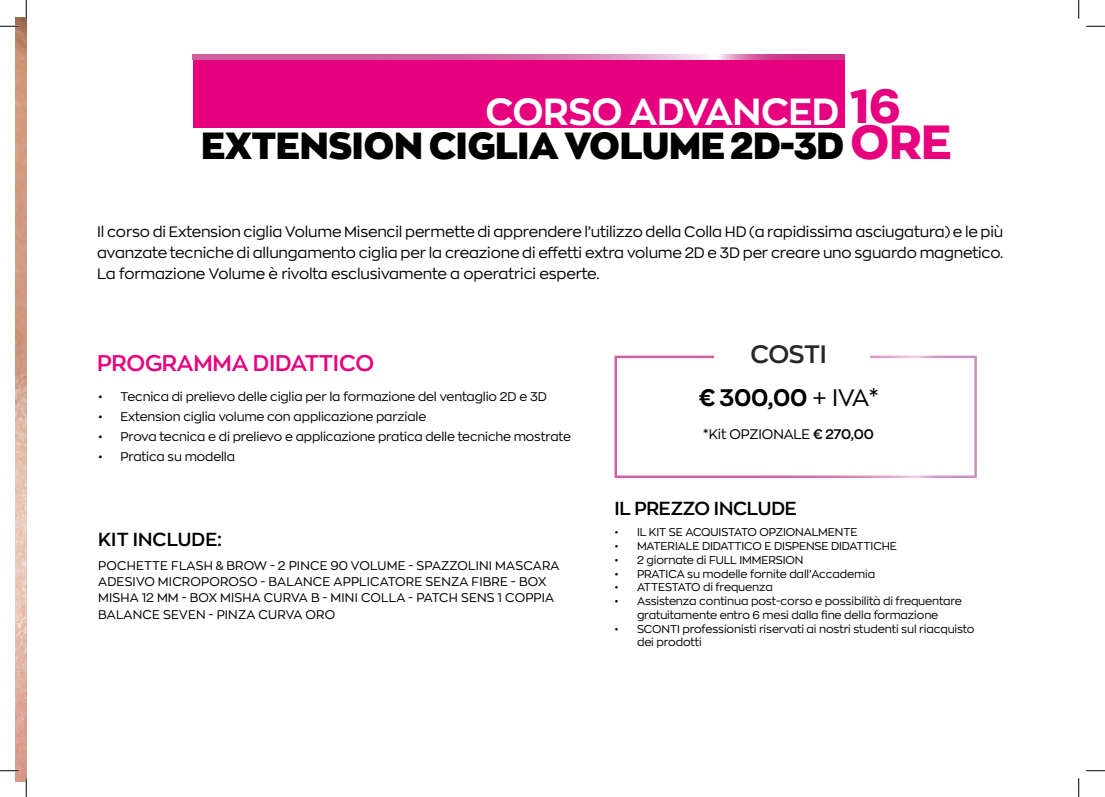
<style>
.page{position:relative;width:1105px;height:797px;background:#fff}
.page>*{position:absolute;margin:0;border:0;box-sizing:border-box;transform-origin:0 0}
.t1{font:800 47.5px "Zona Pro";color:#e6007e}
.t2{font:900 37.5px "Zona Pro";letter-spacing:-.01em;color:#000}
.t3{font:700 37.5px "Zona Pro";letter-spacing:-.01em;color:#fff}
.t4{font:600 25px "Zona Pro";letter-spacing:-.02em;color:#282729}
.t5{font:700 23.75px "Zona Pro";color:#000}
.t6{font:600 22.5px "Zona Pro";letter-spacing:-.01em;color:#e6007e}
.t7{font:600 18.75px "Zona Pro";letter-spacing:-.01em;color:#000}
.t8{font:15px/21.2px "Zona Pro";letter-spacing:-.01em;color:#000;text-align:justify}
.t9{font:13.75px "Zona Pro";letter-spacing:-.01em;color:#000}
.t10{font:12.5px "Zona Pro";letter-spacing:-.01em;color:#000}
.t11{font:12.5px/16.2px "Zona Pro";letter-spacing:.015em;color:#000}
.t12{font:11.25px/13.8px "Zona Pro";letter-spacing:-.01em;color:#000;text-align:center}
.s1{font-weight:800;font-size:47.5px;color:#e6007e}
.s2{font-weight:400}
.s3{font-weight:600}
</style>
<div class="page">
<img style="left:16px;top:17px;width:10px;height:764px">
<div style="left:193px;top:54px;width:651px;height:74px;background:#e6007e"></div>
<svg style="left:193px;top:54px;width:651px;height:5px;background:#d575ae"></svg>
<div style="left:614px;top:355px;width:363px;height:123px;border:2px solid #fff"></div>
<div style="left:715px;top:329px;width:155px;height:50px;background:#fff"></div>
<svg style="left:0;top:25px;width:19px;height:2px"></svg>
<svg style="left:1086px;top:25px;width:19px;height:2px"></svg>
<svg style="left:0;top:770px;width:19px;height:1px"></svg>
<svg style="left:1086px;top:770px;width:19px;height:1px"></svg>
<svg style="left:25px;top:0;width:2px;height:19px"></svg>
<svg style="left:25px;top:778px;width:2px;height:19px"></svg>
<svg style="left:1078px;top:0;width:1px;height:19px"></svg>
<svg style="left:1078px;top:778px;width:1px;height:19px"></svg>
<h2 class="t3" style="left:485px;top:87px;width:417px">CORSO ADVANCED <span class="s1">16</span></h2>
<h1 class="t1" style="left:850px;top:111px;width:103px">ORE</h1>
<h2 class="t2" style="left:201px;top:121px;width:645px">EXTENSION CIGLIA VOLUME 2D-3D</h2>
<p class="t8" style="left:97px;top:220px;width:908px">Il corso di Extension ciglia Volume Misencil permette di apprendere l’utilizzo della Colla HD (a rapidissima asciugatura) e le più avanzate tecniche di allungamento ciglia per la creazione di effetti extra volume 2D e 3D per creare uno sguardo magnetico.<br>La formazione Volume è rivolta esclusivamente a operatrici esperte.</p>
<h3 class="t6" style="left:97px;top:348px;width:279px">PROGRAMMA DIDATTICO</h3>
<p class="t10" style="left:98px;top:389px;width:450px">• Tecnica di prelievo delle ciglia per la formazione del ventaglio 2D e 3D</p>
<p class="t10" style="left:98px;top:409px;width:330px">• Extension ciglia volume con applicazione parziale</p>
<p class="t10" style="left:98px;top:429px;width:474px">• Prova tecnica e di prelievo e applicazione pratica delle tecniche mostrate</p>
<p class="t10" style="left:98px;top:449px;width:139px">• Pratica su modella</p>
<h3 class="t7" style="left:98px;top:527px;width:125px">KIT INCLUDE:</h3>
<p class="t11" style="left:98px;top:557px;width:463px">POCHETTE FLASH &amp; BROW - 2 PINCE 90 VOLUME - SPAZZOLINI MASCARA ADESIVO MICROPOROSO - BALANCE APPLICATORE SENZA FIBRE - BOX MISHA 12 MM - BOX MISHA CURVA B - MINI COLLA - PATCH SENS 1 COPPIA BALANCE SEVEN - PINZA CURVA ORO</p>
<h3 class="t4" style="left:750px;top:337px;width:78px">COSTI</h3>
<h3 class="t5" style="left:699px;top:382px;width:181px">€ 300,00 <span class="s2">+ IVA*</span></h3>
<p class="t9" style="left:703px;top:425px;width:172px">*Kit OPZIONALE <span class="s3">€ 270,00</span></p>
<h3 class="t7" style="left:614px;top:496px;width:184px">IL PREZZO INCLUDE</h3>
<p class="t12" style="left:614px;top:525px;width:244px">• IL KIT SE ACQUISTATO OPZIONALMENTE</p>
<p class="t12" style="left:614px;top:539px;width:284px">• MATERIALE DIDATTICO E DISPENSE DIDATTICHE</p>
<p class="t12" style="left:614px;top:552px;width:190px">• 2 giornate di FULL IMMERSION</p>
<p class="t12" style="left:614px;top:566px;width:262px">• PRATICA su modelle fornite dall’Accademia</p>
<p class="t12" style="left:614px;top:580px;width:160px">• ATTESTATO di frequenza</p>
<p class="t12" style="left:614px;top:594px;width:349px">• Assistenza continua post-corso e possibilità di frequentare gratuitamente entro 6 mesi dalla fine della formazione</p>
<p class="t12" style="left:637px;top:621px;width:339px;text-align:left;text-indent:-22px">• SCONTI professionisti riservati ai nostri studenti sul riacquisto dei prodotti</p>
</div>
